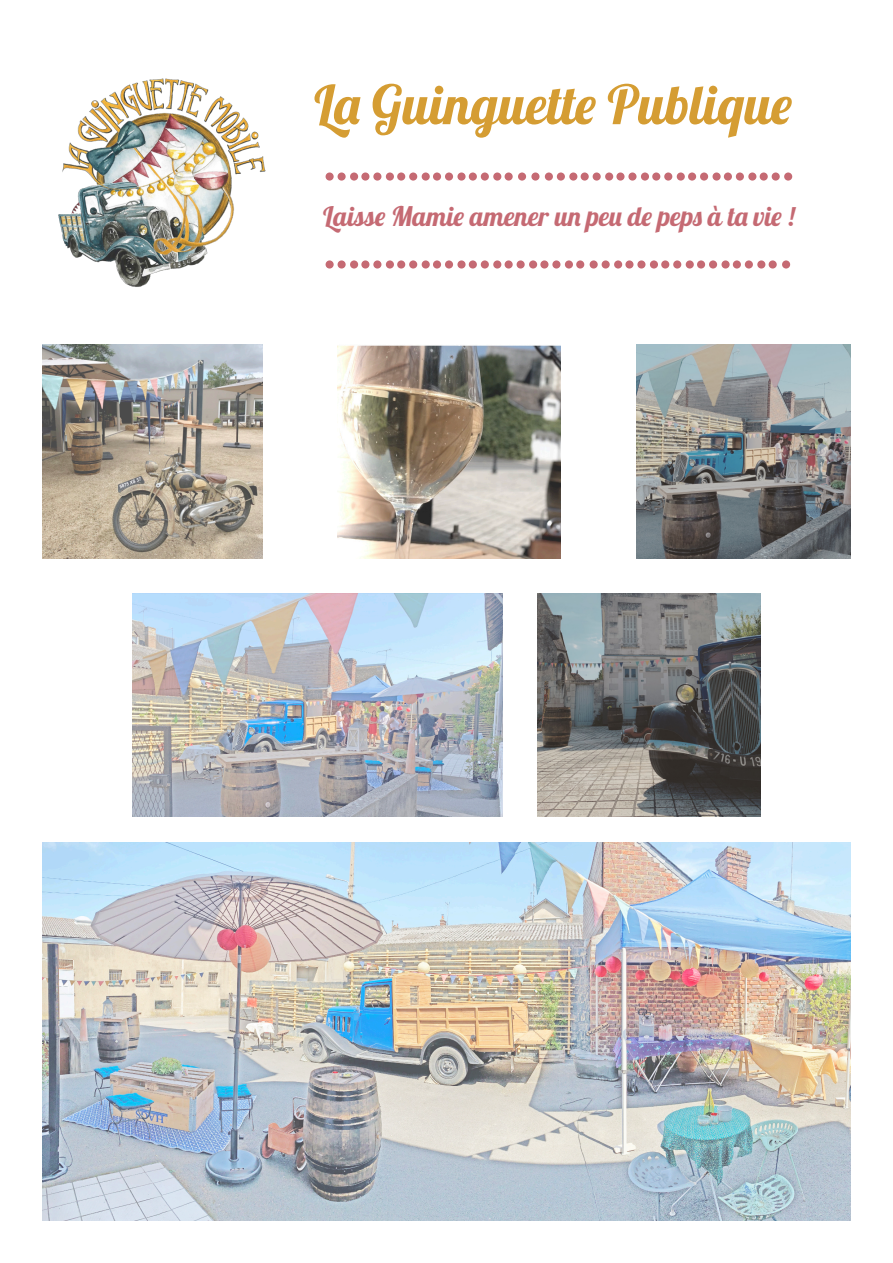
<style>
.page{position:relative;width:893px;height:1263px;background:#fff}
.page>*{position:absolute;margin:0;border:0;box-sizing:border-box;transform-origin:0 0}
.t1{font:54px "Lobster 1.4";color:#d59d33}
.t2{font:51px "Lobster 1.4";color:#c56a73}
.t3{font:27px "Lobster 1.4";color:#c56a73}
</style>
<div class="page">
<img style="left:58px;top:78px;width:208px;height:209px">
<img style="left:43px;top:345px;width:219px;height:213px">
<img style="left:43px;top:842px;width:807px;height:378px">
<img style="left:538px;top:594px;width:222px;height:222px">
<img style="left:637px;top:345px;width:213px;height:213px">
<img style="left:132px;top:594px;width:370px;height:222px">
<img style="left:337px;top:345px;width:223px;height:213px">
<h1 class="t1" style="left:314px;top:86px;width:479px">La Guinguette Publique</h1>
<h2 class="t2" style="left:324px;top:145px;width:471px">……………...…………………</h2>
<p class="t3" style="left:323px;top:207px;width:473px">Laisse Mamie amener un peu de peps à ta vie !</p>
<h2 class="t2" style="left:324px;top:233px;width:471px">………………….……………..</h2>
</div>
